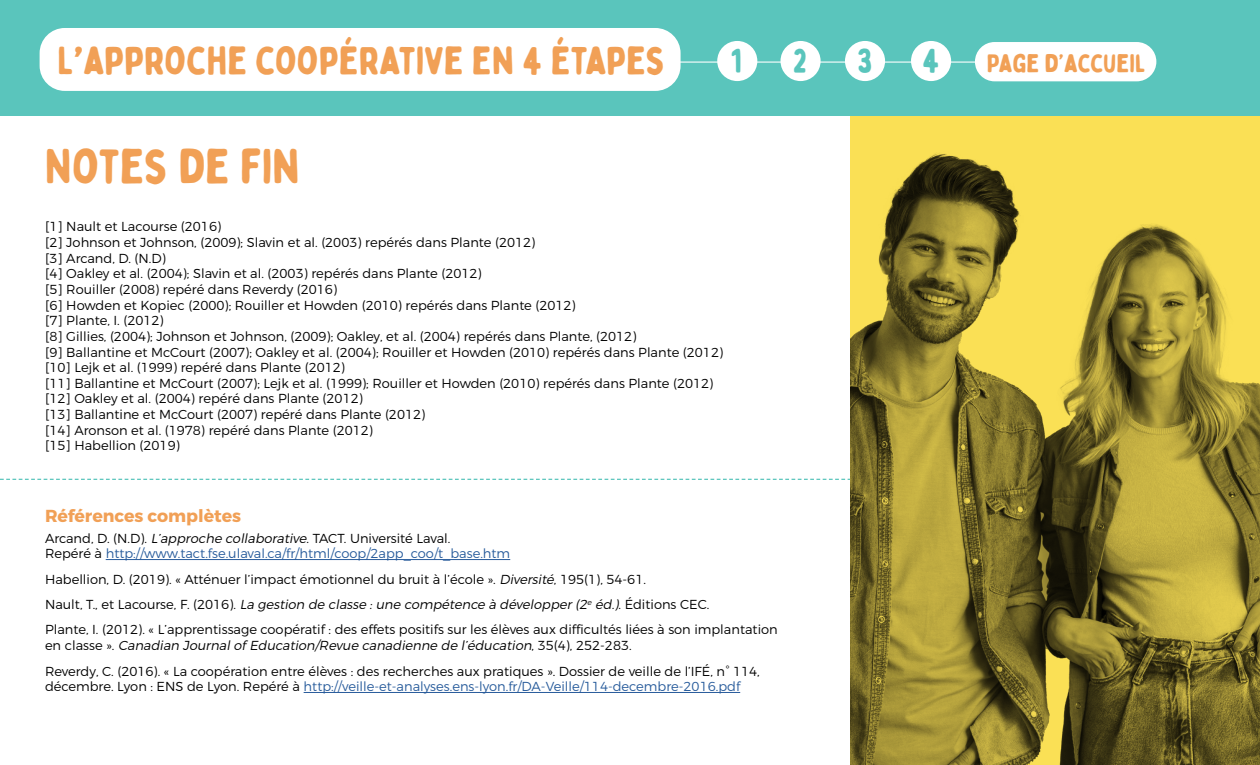
<style>
.page{position:relative;width:1260px;height:765px;background:#fff}
.page>*{position:absolute;margin:0;border:0;box-sizing:border-box;transform-origin:0 0}
.t1{font:48.62px "Bobby Jones Soft";color:#f1a056}
.t2{font:39.25px "Bobby Jones Soft";color:#f1a056}
.t3{font:33.75px "Bobby Jones Soft";color:#5ac5bc}
.t4{font:25.38px "Bobby Jones Soft";letter-spacing:-.02em;color:#f1a056}
.t5{font:700 17.38px "Montserrat";color:#f1a056}
.t6{font:300 13px/15.6px "Montserrat";color:#000}
.t7{font:300 13px/15.6px "Montserrat";color:#275b9b}
.s1{font-family:"Montserrat";font-weight:700}
.s2{font-family:"Montserrat"}
.s3{color:#000}
.s4{font-style:italic;color:#000}
.s5{font-style:italic}
</style>
<div class="page">
<svg style="left:0;top:479px;width:850px;height:1px"></svg>
<img style="left:850px;top:115px;width:410px;height:650px">
<hr style="left:106px;top:559px;width:404px;height:1px;background:#275b9b">
<hr style="left:304px;top:692px;width:436px;height:1px;background:#275b9b">
<div style="left:0;top:0;width:1260px;height:115px;background:#5ac5bc"></div>
<div style="left:40px;top:28px;width:641px;height:63px;background:#fff;border-radius:25px"></div>
<hr style="left:665px;top:62px;width:327px;height:1px;background:#fff">
<div style="left:717px;top:41px;width:40px;height:40px;background:#fff;border-radius:50%"></div>
<div style="left:781px;top:41px;width:40px;height:40px;background:#fff;border-radius:50%"></div>
<div style="left:845px;top:41px;width:40px;height:40px;background:#fff;border-radius:50%"></div>
<div style="left:911px;top:41px;width:40px;height:40px;background:#fff;border-radius:50%"></div>
<div style="left:975px;top:42px;width:181px;height:39px;background:#fff;border-radius:20px"></div>
<h2 class="t2" style="left:57px;top:37px;width:610px">L<span class="s1">’</span>APPROCHE COOPÉRATIVE EN 4 ÉTAPES</h2>
<h3 class="t3" style="left:731px;top:40px;width:13px">1</h3>
<h3 class="t3" style="left:793px;top:40px;width:16px">2</h3>
<h3 class="t3" style="left:857px;top:40px;width:17px">3</h3>
<h3 class="t3" style="left:922px;top:40px;width:19px">4</h3>
<h3 class="t4" style="left:987px;top:47px;width:161px">PAGE D<span class="s2">’</span>ACCUEIL</h3>
<h1 class="t1" style="left:45px;top:136px;width:256px">NOTES DE FIN</h1>
<p class="t6" style="left:45px;top:219px;width:680px">[1] Nault et Lacourse (2016)<br>[2] Johnson et Johnson, (2009); Slavin et al. (2003) repérés dans Plante (2012)<br>[3] Arcand, D. (N.D)<br>[4] Oakley et al. (2004); Slavin et al. (2003) repérés dans Plante (2012)<br>[5] Rouiller (2008) repéré dans Reverdy (2016)<br>[6] Howden et Kopiec (2000); Rouiller et Howden (2010) repérés dans Plante (2012)<br>[7] Plante, I. (2012)<br>[8] Gillies, (2004); Johnson et Johnson, (2009); Oakley, et al. (2004) repérés dans Plante, (2012)<br>[9] Ballantine et McCourt (2007); Oakley et al. (2004); Rouiller et Howden (2010) repérés dans Plante (2012) [10] Lejk et al. (1999) repéré dans Plante (2012)<br>[11] Ballantine et McCourt (2007); Lejk et al. (1999); Rouiller et Howden (2010) repérés dans Plante (2012) [12] Oakley et al. (2004) repéré dans Plante (2012)<br>[13] Ballantine et McCourt (2007) repéré dans Plante (2012)<br>[14] Aronson et al. (1978) repéré dans Plante (2012)<br>[15] Habellion (2019)</p>
<h3 class="t5" style="left:45px;top:505px;width:198px">Références complètes</h3>
<p class="t7" style="left:45px;top:530px;width:467px"><span class="s3">Arcand, D. (N.D).</span> <span class="s4">L’approche collaborative</span><span class="s3">. TACT. Université Laval.<br>Repéré à</span> http://www.tact.fse.ulaval.ca/fr/html/coop/2app_coo/t_base.htm</p>
<p class="t6" style="left:45px;top:566px;width:734px;line-height:25.4px">Habellion, D. (2019). « Atténuer l’impact émotionnel du bruit à l’école ». <span class="s5">Diversité</span>, 195(1), 54-61.<br>N a u l t, T. , et L a co u rs e, F. ( 2 0 1 6 ) . <span class="s5">La gestion de classe : une compétence à développer (2</span><sup>e</sup> <span class="s5">éd.)</span>. É d i t i o n s C E C .<br>Plante, I. (2012). « L’apprentissage coopératif : des effets positifs sur les élèves aux difficultés liées à son implantation</p>
<p class="t6" style="left:45px;top:633px;width:716px;line-height:25.4px">e n c l a ss e » . <span class="s5">Canadian Journal of Education/Revue canadienne de l’éducation</span>, 3 5 (4 ) , 2 5 2 - 2 8 3 .<br>Reverdy, C. (2016). « La coopération entre élèves : des recherches aux pratiques ». Dossier de veille de l’IFÉ, n° 114,</p>
<p class="t7" style="left:45px;top:678px;width:697px"><span class="s3">décembre. Lyon : ENS de Lyon. Repéré à</span> http://veille-et-analyses.ens-lyon.fr/DA-Veille/114-decembre-2016.pdf</p>
</div>
